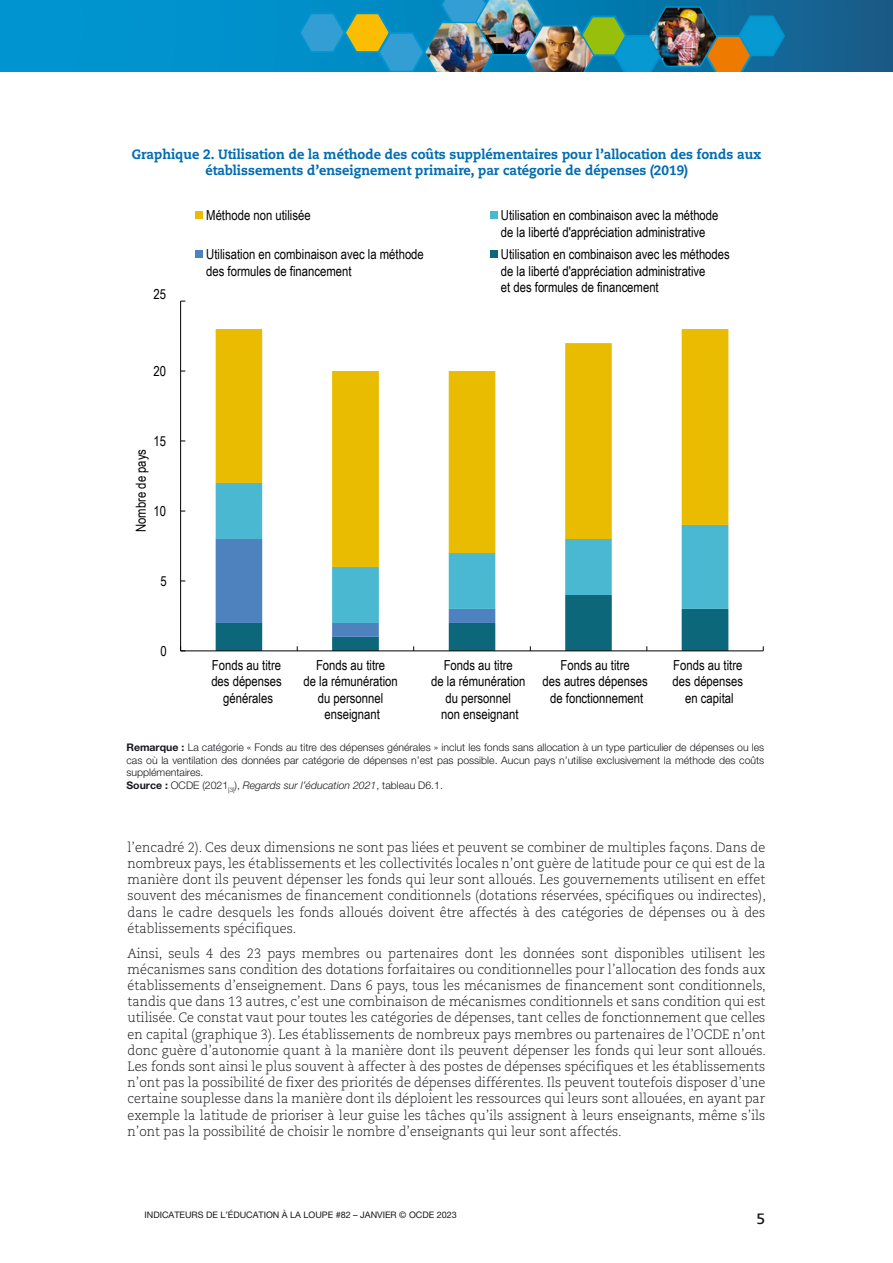
<style>
.page{position:relative;width:893px;height:1263px;background:#fff}
.page>*{position:absolute;margin:0;border:0;box-sizing:border-box;transform-origin:0 0}
.t1{font:700 15px "Caecilia LT Pro 75";color:#1a171c}
.t2{font:13.8px/16.5px "Arial Narrow";color:#010000;text-align:center}
.t3{font:300 13.5px/16.2px "Caecilia LT Pro 45";color:#1a171c;text-align:justify;scale:.95 1}
.t4{font:800 13.5px/16.2px "Caecilia LT Pro 85";color:#006db2;text-align:center;scale:.95 1}
.t5{font:300 10.5px/12.6px "Helvetica Neue LT Pro";color:#1a171c}
.t6{font:9px "Helvetica Neue LT Pro";color:#1a171c}
.s1{font-weight:700}
.s2{font-style:italic}
</style>
<div class="page">
<svg style="left:0;top:0;width:893px;height:72px;background:#0685bc"></svg>
<img style="left:298px;top:0;width:488px;height:72px">
<svg style="left:216px;top:329px;width:512px;height:210px"></svg>
<hr style="left:180px;top:301px;width:1px;height:350px;background:#010000">
<hr style="left:181px;top:650px;width:582px;height:1px;background:#010000">
<svg style="left:216px;top:539px;width:512px;height:112px"></svg>
<div style="left:490px;top:250px;width:8px;height:8px;background:#0b6779"></div>
<div style="left:195px;top:250px;width:8px;height:8px;background:#4e82be"></div>
<div style="left:490px;top:211px;width:8px;height:8px;background:#4ab8d0"></div>
<div style="left:195px;top:211px;width:8px;height:8px;background:#e9bc01"></div>
<p class="t4" style="left:132px;top:146px;width:664px">Graphique 2. Utilisation de la méthode des coûts supplémentaires pour l’allocation des fonds aux établissements d’enseignement primaire, par catégorie de dépenses (2019)</p>
<p class="t2" style="left:153px;top:285px;width:14px">25</p>
<p class="t2" style="left:153px;top:362px;width:14px">20</p>
<p class="t2" style="left:153px;top:432px;width:14px">15</p>
<p class="t2" style="left:132px;top:532px;width:84px;rotate:-90deg">Nombre de pays</p>
<p class="t2" style="left:153px;top:502px;width:14px">10</p>
<p class="t2" style="left:160px;top:572px;width:8px">5</p>
<p class="t2" style="left:160px;top:642px;width:8px">0</p>
<p class="t2" style="left:206px;top:207px;width:106px">Méthode non utilisée</p>
<p class="t2" style="left:206px;top:245px;width:219px;text-align:left">Utilisation en combinaison avec la méthode des formules de financement</p>
<p class="t2" style="left:501px;top:207px;width:219px;text-align:left">Utilisation en combinaison avec la méthode de la liberté d'appréciation administrative</p>
<p class="t2" style="left:501px;top:245px;width:230px;text-align:left">Utilisation en combinaison avec les méthodes de la liberté d'appréciation administrative<br>et des formules de financement</p>
<p class="t2" style="left:211px;top:656px;width:72px">Fonds au titre des dépenses générales</p>
<p class="t5" style="left:126px;top:741px;width:639px"><span class="s1">Remarque :</span> La catégorie « Fonds au titre des dépenses générales » inclut les fonds sans allocation à un type particulier de dépenses ou les cas où la ventilation des données par catégorie de dépenses n’est pas possible. Aucun pays n’utilise exclusivement la méthode des coûts supplémentaires.<br><span class="s1">Source :</span> OCDE (2021<sub>[3]</sub>), <span class="s2">Regards sur l’éducation 2021</span>, tableau D6.1.</p>
<p class="t2" style="left:303px;top:656px;width:96px">Fonds au titre<br>de la rémunération du personnel enseignant</p>
<p class="t2" style="left:431px;top:656px;width:96px">Fonds au titre<br>de la rémunération du personnel<br>non enseignant</p>
<p class="t2" style="left:543px;top:656px;width:107px">Fonds au titre<br>des autres dépenses de fonctionnement</p>
<p class="t2" style="left:673px;top:656px;width:72px">Fonds au titre des dépenses en capital</p>
<p class="t3" style="left:128px;top:839px;width:673px">l’encadré 2). Ces deux dimensions ne sont pas liées et peuvent se combiner de multiples façons. Dans de nombreux pays, les établissements et les collectivités locales n’ont guère de latitude pour ce qui est de la manière dont ils peuvent dépenser les fonds qui leur sont alloués. Les gouvernements utilisent en effet souvent des mécanismes de financement conditionnels (dotations réservées, spécifiques ou indirectes), dans le cadre desquels les fonds alloués doivent être affectés à des catégories de dépenses ou à des établissements spécifiques.</p>
<p class="t3" style="left:128px;top:944px;width:673px">Ainsi, seuls 4 des 23 pays membres ou partenaires dont les données sont disponibles utilisent les mécanismes sans condition des dotations forfaitaires ou conditionnelles pour l’allocation des fonds aux établissements d’enseignement. Dans 6 pays, tous les mécanismes de financement sont conditionnels, tandis que dans 13 autres, c’est une combinaison de mécanismes conditionnels et sans condition qui est utilisée. Ce constat vaut pour toutes les catégories de dépenses, tant celles de fonctionnement que celles en capital (graphique 3). Les établissements de nombreux pays membres ou partenaires de l’OCDE n’ont donc guère d’autonomie quant à la manière dont ils peuvent dépenser les fonds qui leur sont alloués.<br>Les fonds sont ainsi le plus souvent à affecter à des postes de dépenses spécifiques et les établissements n’ont pas la possibilité de fixer des priorités de dépenses différentes. Ils peuvent toutefois disposer d’une certaine souplesse dans la manière dont ils déploient les ressources qui leurs sont allouées, en ayant par exemple la latitude de prioriser à leur guise les tâches qu’ils assignent à leurs enseignants, même s’ils n’ont pas la possibilité de choisir le nombre d’enseignants qui leur sont affectés.</p>
<p class="t6" style="left:145px;top:1210px;width:314px">INDICATEURS DE L’ÉDUCATION À LA LOUPE #82 – JANVIER © OCDE 2023</p>
<p class="t1" style="left:756px;top:1208px;width:10px">5</p>
</div>
